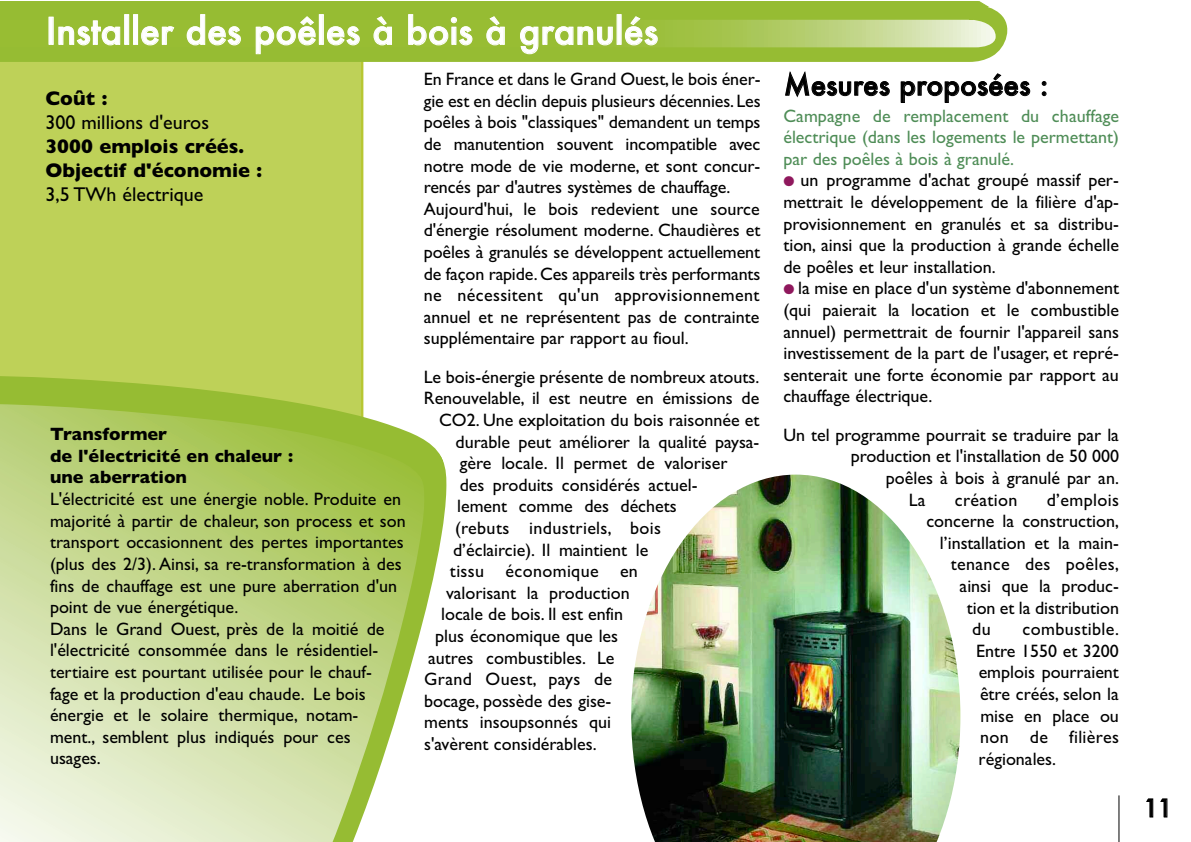
<style>
.page{position:relative;width:1191px;height:842px;background:#fff}
.page>*{position:absolute;margin:0;border:0;box-sizing:border-box;transform-origin:0 0}
.t1{font:500 36px "Futura";color:#fff}
.t2{font:500 28px "Futura";color:#000}
.t3{font:500 24px "Futura";color:#000}
.t4{font:700 20px/24px "Gill Sans";color:#000}
.t5{font:20px "Gill Sans";color:#000}
.t6{font:18px/21.6px "Gill Sans";color:#000;text-align:justify}
.t7{font:18px/21.6px "Gill Sans";letter-spacing:.005em;color:#4f8d57;text-align:justify}
.t8{font:700 18px/21.6px "Gill Sans";color:#000}
.s1{color:#8f185d}
</style>
<div class="page">
<div style="left:0;top:62px;width:364px;height:313px;background:#bed158"></div>
<svg style="left:0;top:7px;width:1008px;height:55px;background:#9ec142"></svg>
<svg style="left:0;top:375px;width:446px;height:467px;background:#c6d991"></svg>
<div style="left:0;top:2px;width:989px;height:6px;background:#96bc33"></div>
<hr style="left:1118px;top:795px;width:1px;height:47px;background:#000">
<img style="left:631px;top:475px;width:329px;height:367px">
<h1 class="t1" style="left:46px;top:6px;width:614px">Installer des poêles à bois à granulés</h1>
<p class="t4" style="left:45px;top:86px;width:63px">Coût :</p>
<p class="t5" style="left:45px;top:110px;width:165px">300 millions d'euros</p>
<p class="t4" style="left:45px;top:134px;width:218px">3000 emplois créés.<br>Objectif d'économie :</p>
<p class="t5" style="left:45px;top:183px;width:159px">3,5 TWh électrique</p>
<p class="t8" style="left:50px;top:423px;width:245px">Transformer<br>de l'électricité en chaleur : une aberration</p>
<p class="t6" style="left:50px;top:488px;width:357px;text-align:left">L'électricité est une énergie noble. Produite en majorité à partir de chaleur, son process et son transport occasionnent des pertes importantes (plus des 2/3). Ainsi, sa re-transformation à des fins de chauffage est une pure aberration d'un point de vue énergétique.<br>Dans le Grand Ouest, près de la moitié de l'électricité consommée dans le résidentiel&shy;tertiaire est pourtant utilisée pour le chauf-<br>fage et la production d'eau chaude. Le bois énergie et le solaire thermique, notam&shy;ment., semblent plus indiqués pour ces usages.</p>
<p class="t6" style="left:424px;top:68px;width:338px;text-align:left">En France et dans le Grand Ouest, le bois éner&shy;gie est en déclin depuis plusieurs décennies. Les poêles à bois "classiques" demandent un temps de manutention souvent incompatible avec notre mode de vie moderne, et sont concur&shy;rencés par d'autres systèmes de chauffage.<br>Aujourd'hui, le bois redevient une source d'énergie résolument moderne. Chaudières et poêles à granulés se développent actuellement de façon rapide. Ces appareils très performants ne nécessitent qu'un approvisionnement annuel et ne représentent pas de contrainte supplémentaire par rapport au fioul.</p>
<p class="t6" style="left:424px;top:366px;width:337px">Le bois-énergie présente de nombreux atouts.</p>
<p class="t6" style="left:424px;top:387px;width:337px">Renouvelable, il est neutre en émissions de</p>
<p class="t6" style="left:439px;top:409px;width:321px">CO2. Une exploitation du bois raisonnée et</p>
<p class="t6" style="left:455px;top:430px;width:305px">durable peut améliorer la qualité paysa-</p>
<p class="t6" style="left:460px;top:452px;width:269px">gère locale. Il permet de valoriser</p>
<p class="t6" style="left:460px;top:474px;width:239px">des produits considérés actuel-</p>
<p class="t6" style="left:457px;top:495px;width:221px">lement comme des déchets</p>
<p class="t6" style="left:455px;top:517px;width:207px">(rebuts industriels, bois</p>
<p class="t6" style="left:453px;top:538px;width:197px">d’éclaircie). Il maintient le</p>
<p class="t6" style="left:450px;top:560px;width:189px">tissu économique en</p>
<p class="t6" style="left:446px;top:582px;width:185px">valorisant la production</p>
<p class="t6" style="left:441px;top:603px;width:183px">locale de bois. Il est enfin</p>
<p class="t6" style="left:435px;top:625px;width:184px">plus économique que les</p>
<p class="t6" style="left:428px;top:646px;width:188px">autres combustibles. Le</p>
<p class="t6" style="left:424px;top:668px;width:190px">Grand Ouest, pays de</p>
<p class="t6" style="left:424px;top:690px;width:189px">bocage, possède des gise-</p>
<p class="t6" style="left:424px;top:711px;width:188px">ments insoupsonnés qui</p>
<p class="t6" style="left:424px;top:733px;width:174px">s'avèrent considérables.</p>
<h2 class="t2" style="left:784px;top:66px;width:266px">Mesures proposées :</h2>
<p class="t7" style="left:783px;top:105px;width:337px">Campagne de remplacement du chauffage électrique (dans les logements le permettant) par des poêles à bois à granulé.</p>
<p class="t6" style="left:783px;top:169px;width:337px"><span class="s1">●</span> un programme d'achat groupé massif per&shy;mettrait le développement de la filière d'ap&shy;provisionnement en granulés et sa distribu&shy;tion, ainsi que la production à grande échelle de poêles et leur installation.</p>
<p class="t6" style="left:783px;top:277px;width:337px"><span class="s1">●</span> la mise en place d'un système d'abonnement (qui paierait la location et le combustible annuel) permettrait de fournir l'appareil sans investissement de la part de l'usager, et repré&shy;senterait une forte économie par rapport au chauffage électrique.</p>
<p class="t6" style="left:783px;top:424px;width:337px">Un tel programme pourrait se traduire par la</p>
<p class="t6" style="left:850px;top:445px;width:270px">production et l'installation de 50 000</p>
<p class="t6" style="left:886px;top:467px;width:234px">poêles à bois à granulé par an.</p>
<p class="t6" style="left:908px;top:489px;width:18px">La</p>
<p class="t6" style="left:954px;top:489px;width:64px">création</p>
<p class="t6" style="left:1046px;top:489px;width:74px">d’emplois</p>
<p class="t6" style="left:926px;top:510px;width:194px">concerne la construction,</p>
<p class="t6" style="left:940px;top:532px;width:181px">l’installation et la main-</p>
<p class="t6" style="left:950px;top:553px;width:170px">tenance des poêles,</p>
<p class="t6" style="left:959px;top:575px;width:161px">ainsi que la produc-</p>
<p class="t6" style="left:966px;top:597px;width:154px">tion et la distribution</p>
<p class="t6" style="left:972px;top:618px;width:20px">du</p>
<p class="t6" style="left:976px;top:618px;width:144px;text-indent:46px">combustible.<br>Entre 1550 et 3200 emplois pourraient être créés, selon la mise en place ou non de filières régionales.</p>
<h3 class="t3" style="left:1143px;top:792px;width:30px">11</h3>
</div>
